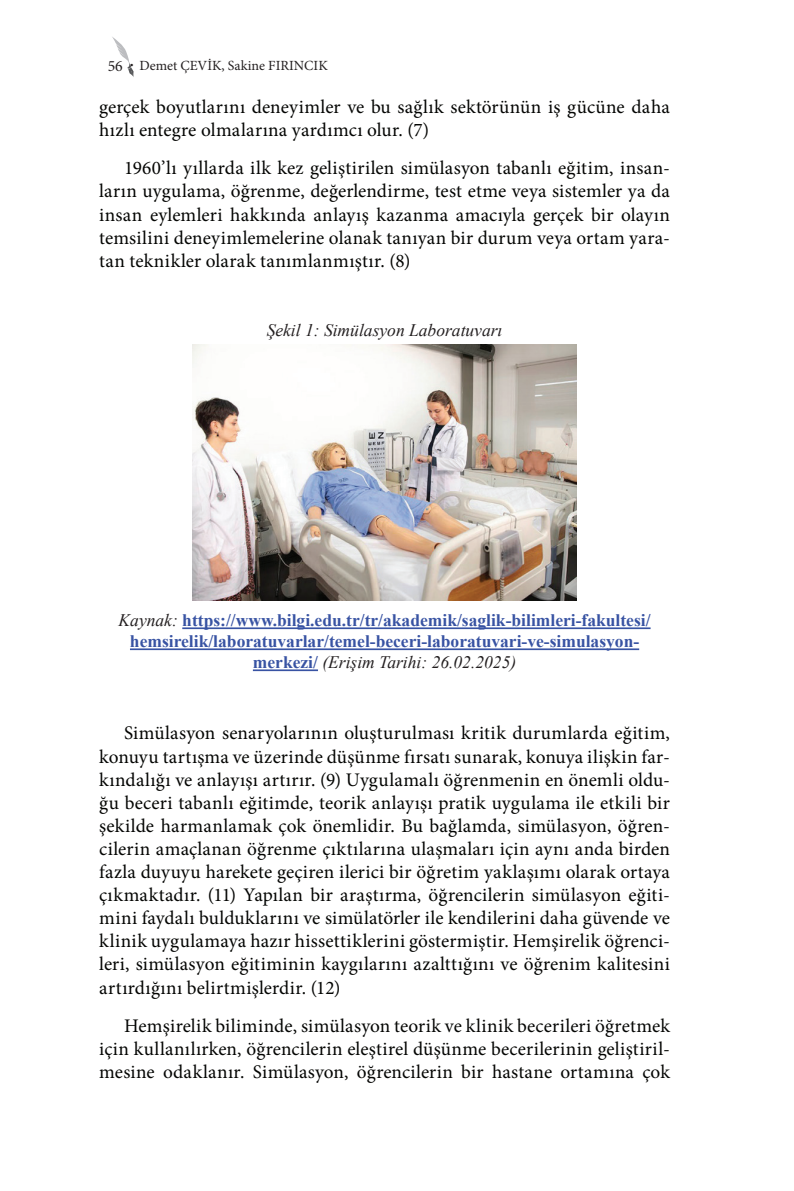
<style>
.page{position:relative;width:794px;height:1191px;background:#fff}
.page>*{position:absolute;margin:0;border:0;box-sizing:border-box;transform-origin:0 0}
.t1{font:19.25px/23.1px "Minion Pro";letter-spacing:.015em;color:#040503;text-align:justify}
.t2{font:700 17.5px/21px "Times New Roman";color:#3853a3;text-align:center}
.t3{font:italic 17.5px "Times New Roman";color:#231f20}
.t4{font:14px "Minion Pro";color:#231f20}
.s1{font-size:15.75px}
.s2{font-weight:400;font-style:italic;color:#231f20}
</style>
<div class="page">
<svg style="left:112px;top:37px;width:22px;height:40px"></svg>
<hr style="left:182px;top:627px;width:468px;height:2px;background:#3853a3">
<hr style="left:130px;top:648px;width:509px;height:2px;background:#3853a3">
<hr style="left:253px;top:669px;width:65px;height:2px;background:#3853a3">
<img style="left:192px;top:344px;width:385px;height:256px">
<p class="t4" style="left:108px;top:56px;width:221px"><span class="s1">56</span> <sup>.</sup> Demet ÇEVİK, Sakine FIRINCIK</p>
<p class="t1" style="left:99px;top:96px;width:572px">gerçek boyutlarını deneyimler ve bu sağlık sektörünün iş gücüne daha hızlı entegre olmalarına yardımcı olur. (7)</p>
<p class="t1" style="left:99px;top:157px;width:572px;text-indent:25px">1960’lı yıllarda ilk kez geliştirilen simülasyon tabanlı eğitim, insan&shy;ların uygulama, öğrenme, değerlendirme, test etme veya sistemler ya da insan eylemleri hakkında anlayış kazanma amacıyla gerçek bir olayın temsilini deneyimlemelerine olanak tanıyan bir durum veya ortam yara&shy;tan teknikler olarak tanımlanmıştır. (8)</p>
<p class="t3" style="left:267px;top:318px;width:237px">Şekil 1: Simülasyon Laboratuvarı</p>
<p class="t2" style="left:119px;top:609px;width:533px"><span class="s2">Kaynak:</span> https://www.bilgi.edu.tr/tr/akademik/saglik-bilimleri-fakultesi/ hemsirelik/laboratuvarlar/temel-beceri-laboratuvari-ve-simulasyon&shy;merkezi/ <span class="s2">(Erişim Tarihi: 26.02.2025)</span></p>
<p class="t1" style="left:99px;top:722px;width:572px;text-indent:25px">Simülasyon senaryolarının oluşturulması kritik durumlarda eğitim, konuyu tartışma ve üzerinde düşünme fırsatı sunarak, konuya ilişkin far&shy;kındalığı ve anlayışı artırır. (9) Uygulamalı öğrenmenin en önemli oldu&shy;ğu beceri tabanlı eğitimde, teorik anlayışı pratik uygulama ile etkili bir şekilde harmanlamak çok önemlidir. Bu bağlamda, simülasyon, öğren&shy;cilerin amaçlanan öğrenme çıktılarına ulaşmaları için aynı anda birden fazla duyuyu harekete geçiren ilerici bir öğretim yaklaşımı olarak ortaya çıkmaktadır. (11) Yapılan bir araştırma, öğrencilerin simülasyon eğiti&shy;mini faydalı bulduklarını ve simülatörler ile kendilerini daha güvende ve klinik uygulamaya hazır hissettiklerini göstermiştir. Hemşirelik öğrenci&shy;leri, simülasyon eğitiminin kaygılarını azalttığını ve öğrenim kalitesini artırdığını belirtmişlerdir. (12)</p>
<p class="t1" style="left:99px;top:1014px;width:572px;text-indent:25px">Hemşirelik biliminde, simülasyon teorik ve klinik becerileri öğretmek için kullanılırken, öğrencilerin eleştirel düşünme becerilerinin geliştiril&shy;mesine odaklanır. Simülasyon, öğrencilerin bir hastane ortamına çok</p>
</div>
